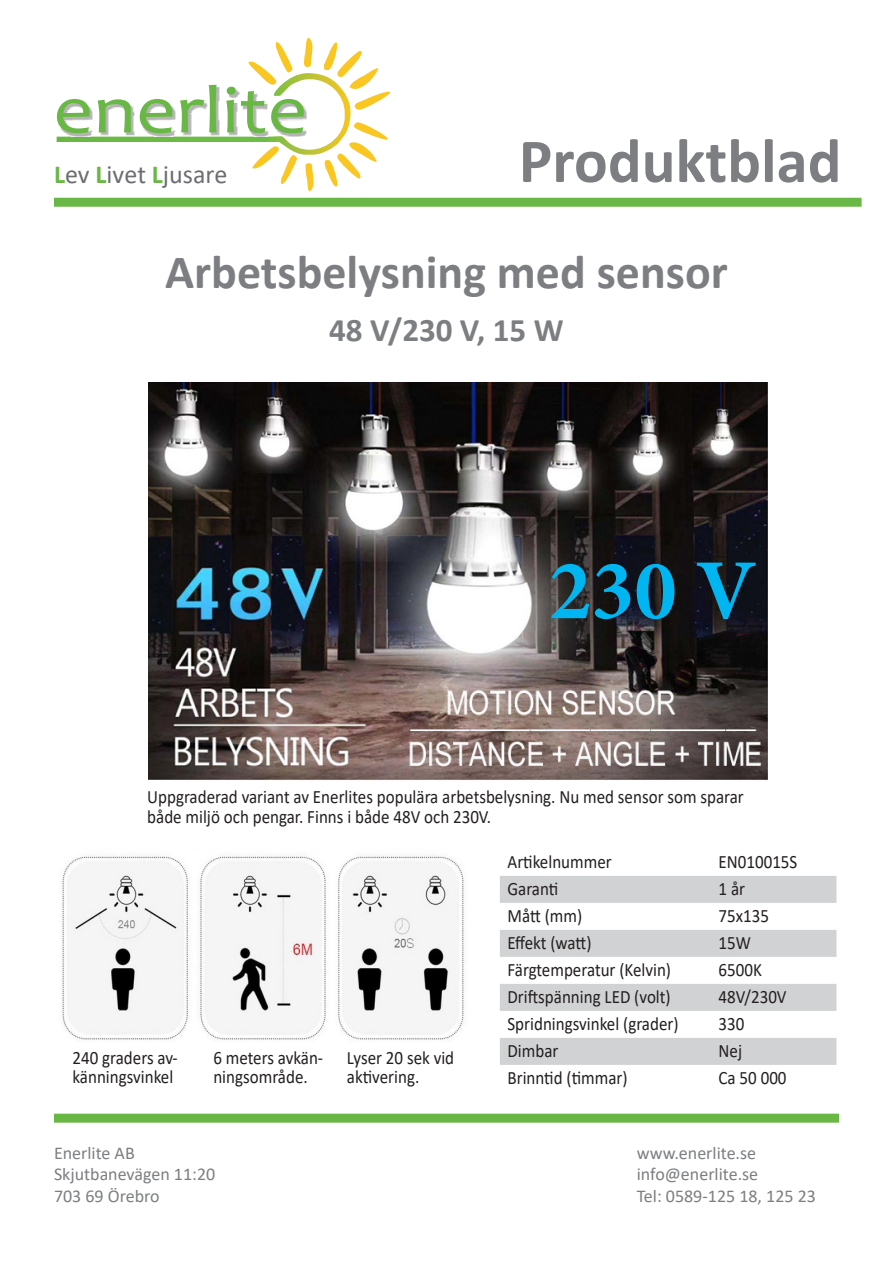
<style>
.page{position:relative;width:893px;height:1263px;background:#fff}
.page>*{position:absolute;margin:0;border:0;box-sizing:border-box;transform-origin:0 0}
.t1{font:700 85.5px "Minion Pro";color:#00b5f0}
.t2{font:700 63px "Calibri";color:#7c7e81}
.t3{font:700 48px "Calibri";color:#7c7e81}
.t4{font:700 33px "Calibri";color:#7c7e81}
.t5{font:26.1px "Calibri";color:#6c6d70}
.t6{font:18.9px/19.5px "Calibri";color:#231f20;scale:.9 1}
.t7{font:18px "Calibri";color:#7c7e81}
.s1{font-weight:700;color:#69b845}
</style>
<div class="page">
<div style="left:500px;top:876px;width:336px;height:27px;background:#d1d2d4"></div>
<div style="left:500px;top:930px;width:336px;height:27px;background:#d1d2d4"></div>
<div style="left:500px;top:984px;width:336px;height:27px;background:#d1d2d4"></div>
<div style="left:500px;top:1038px;width:336px;height:27px;background:#d1d2d4"></div>
<div style="left:54px;top:198px;width:808px;height:9px;background:#69b845"></div>
<div style="left:54px;top:1114px;width:785px;height:9px;background:#69b845"></div>
<svg style="left:57px;top:38px;width:333px;height:153px"></svg>
<img style="left:149px;top:383px;width:618px;height:397px">
<img style="left:62px;top:855px;width:402px;height:185px">
<p class="t5" style="left:54px;top:156px;width:175px"><span class="s1">L</span>ev <span class="s1">L</span>ivet <span class="s1">L</span>jusare</p>
<p class="t2" style="left:519px;top:116px;width:324px">Produktblad</p>
<p class="t3" style="left:165px;top:238px;width:564px">Arbetsbelysning med sensor</p>
<p class="t4" style="left:329px;top:306px;width:236px">48 V/230 V, 15 W</p>
<p class="t1" style="left:549px;top:531px;width:209px">230 V</p>
<p class="t6" style="left:147px;top:786px;width:664px">Uppgraderad variant av Enerlites populära arbetsbelysning. Nu med sensor som sparar både miljö och pengar. Finns i både 48V och 230V.</p>
<p class="t6" style="left:72px;top:1047px;width:119px">240 graders av&shy;känningsvinkel</p>
<p class="t6" style="left:213px;top:1047px;width:124px">6 meters avkän&shy;ningsområde.</p>
<p class="t6" style="left:347px;top:1047px;width:121px">Lyser 20 sek vid aktivering.</p>
<p class="t7" style="left:54px;top:1140px;width:82px">Enerlite AB</p>
<p class="t7" style="left:54px;top:1162px;width:163px">Skjutbanevägen 11:20</p>
<p class="t7" style="left:54px;top:1183px;width:107px">703 69 Örebro</p>
<p class="t6" style="left:507px;top:851px;width:117px">Artikelnummer</p>
<p class="t6" style="left:719px;top:851px;width:89px">EN010015S</p>
<p class="t6" style="left:507px;top:878px;width:58px">Garanti</p>
<p class="t6" style="left:719px;top:878px;width:31px">1 år</p>
<p class="t6" style="left:507px;top:905px;width:84px">Mått (mm)</p>
<p class="t6" style="left:719px;top:905px;width:58px">75x135</p>
<p class="t6" style="left:507px;top:932px;width:95px">Effekt (watt)</p>
<p class="t6" style="left:719px;top:932px;width:37px">15W</p>
<p class="t6" style="left:507px;top:959px;width:183px">Färgtemperatur (Kelvin)</p>
<p class="t6" style="left:718px;top:959px;width:50px">6500K</p>
<p class="t6" style="left:507px;top:986px;width:183px">Driftspänning LED (volt)</p>
<p class="t6" style="left:718px;top:986px;width:77px">48V/230V</p>
<p class="t6" style="left:507px;top:1013px;width:192px">Spridningsvinkel (grader)</p>
<p class="t6" style="left:718px;top:1013px;width:30px">330</p>
<p class="t6" style="left:507px;top:1040px;width:58px">Dimbar</p>
<p class="t6" style="left:719px;top:1040px;width:28px">Nej</p>
<p class="t6" style="left:507px;top:1067px;width:135px">Brinntid (timmar)</p>
<p class="t6" style="left:719px;top:1067px;width:77px">Ca 50 000</p>
<p class="t7" style="left:637px;top:1140px;width:121px">www.enerlite.se</p>
<p class="t7" style="left:637px;top:1162px;width:123px">info@enerlite.se</p>
<p class="t7" style="left:637px;top:1183px;width:181px">Tel: 0589-125 18, 125 23</p>
</div>
